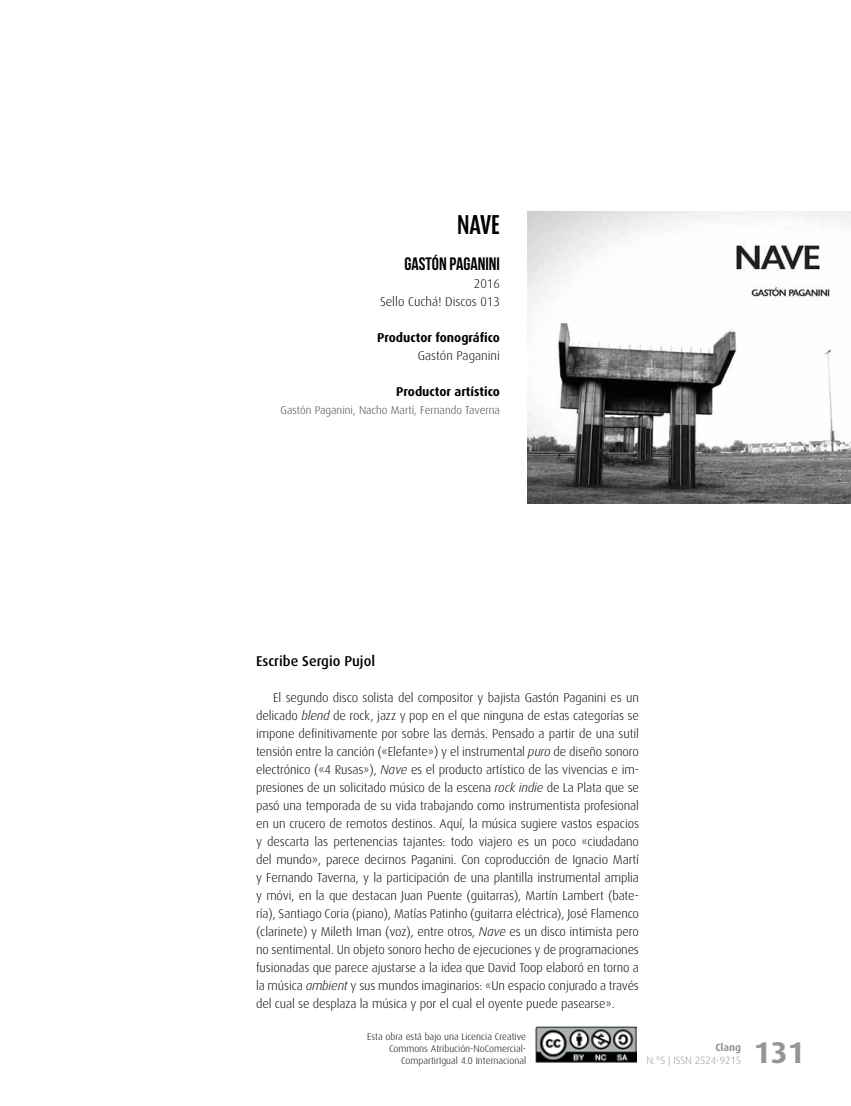
<style>
.page{position:relative;width:851px;height:1106px;background:#fff}
.page>*{position:absolute;margin:0;border:0;box-sizing:border-box;transform-origin:0 0}
.t1{font:700 30px "Dax";color:#939598}
.t2{font:700 22.5px "Dax Compact";color:#000}
.t3{font:18px "Bebas Neue";color:#000}
.t4{font:500 14.25px "Dax";color:#000}
.t5{font:300 12.75px/18px "Dax";letter-spacing:-.01em;color:#000;text-align:right}
.t6{font:700 12.75px "Dax";color:#000}
.t7{font:300 11.25px "Dax";color:#414042}
.t8{font:300 10.5px "Dax";letter-spacing:-.005em;color:#939598}
.t9{font:700 10.5px "Dax";letter-spacing:-.005em;color:#939598}
.t10{font:300 9.75px/11.7px "Dax";color:#000;text-align:right}
.s1{font-style:italic}
</style>
<div class="page">
<img style="left:527px;top:211px;width:323px;height:292px">
<img style="left:535px;top:1026px;width:101px;height:36px">
<h2 class="t2" style="left:457px;top:210px;width:45px">NAVE</h2>
<h3 class="t3" style="left:404px;top:254px;width:97px">GASTÓN PAGANINI</h3>
<p class="t5" style="left:380px;top:275px;width:121px">2016<br>Sello Cuchá! Discos 013</p>
<p class="t6" style="left:377px;top:330px;width:124px">Productor fonográfico</p>
<p class="t5" style="left:418px;top:347px;width:84px">Gastón Paganini</p>
<p class="t6" style="left:396px;top:384px;width:105px">Productor artístico</p>
<p class="t7" style="left:280px;top:404px;width:221px">Gastón Paganini, Nacho Martí, Fernando Taverna</p>
<p class="t4" style="left:256px;top:653px;width:120px">Escribe Sergio Pujol</p>
<p class="t5" style="left:256px;top:689px;width:384px;text-align:justify;text-indent:17px">El segundo disco solista del compositor y bajista Gastón Paganini es un delicado <span class="s1">blend</span> de rock, jazz y pop en el que ninguna de estas categorías se impone definitivamente por sobre las demás. Pensado a partir de una sutil tensión entre la canción («Elefante») y el instrumental <span class="s1">puro</span> de diseño sonoro electrónico («4 Rusas»), <span class="s1">Nave</span> es el producto artístico de las vivencias e im&shy;presiones de un solicitado músico de la escena <span class="s1">rock indie</span> de La Plata que se pasó una temporada de su vida trabajando como instrumentista profesional en un crucero de remotos destinos. Aquí, la música sugiere vastos espacios y descarta las pertenencias tajantes: todo viajero es un poco «ciudadano del mundo», parece decirnos Paganini. Con coproducción de Ignacio Martí y Fernando Taverna, y la participación de una plantilla instrumental amplia y móvi, en la que destacan Juan Puente (guitarras), Martín Lambert (bate&shy;ría), Santiago Coria (piano), Matías Patinho (guitarra eléctrica), José Flamenco (clarinete) y Mileth Iman (voz), entre otros, <span class="s1">Nave</span> es un disco intimista pero no sentimental. Un objeto sonoro hecho de ejecuciones y de programaciones fusionadas que parece ajustarse a la idea que David Toop elaboró en torno a la música <span class="s1">ambient</span> y sus mundos imaginarios: «Un espacio conjurado a través del cual se desplaza la música y por el cual el oyente puede pasearse».</p>
<p class="t10" style="left:367px;top:1031px;width:160px">Esta obra está bajo una Licencia Creative<br>Commons Atribución-NoComercial-<br>CompartirIgual 4.0 Internacional</p>
<p class="t9" style="left:715px;top:1041px;width:27px">Clang</p>
<p class="t8" style="left:646px;top:1054px;width:96px">N.°5 | ISSN 2524-9215</p>
<h1 class="t1" style="left:753px;top:1035px;width:52px">131</h1>
</div>
